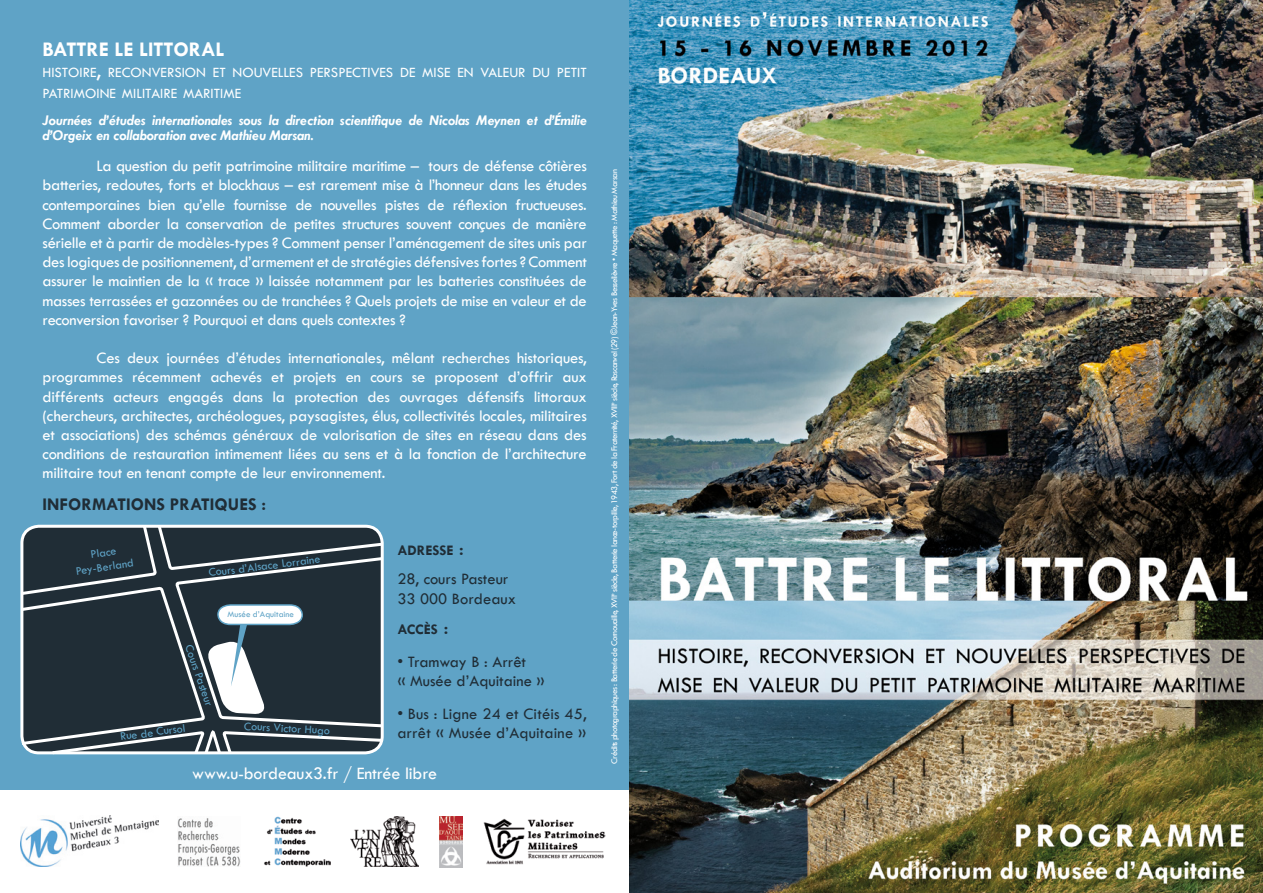
<style>
.page{position:relative;width:1263px;height:893px;background:#fff}
.page>*{position:absolute;margin:0;border:0;box-sizing:border-box;transform-origin:0 0}
.t1{font:700 21px "Tw Cen";color:#fff}
.t2{font:18px "Tw Cen";letter-spacing:-.01em;color:#fff}
.t3{font:700 18px "Tw Cen";color:#202d36}
.t4{font:16.5px/19.2px "Tw Cen";letter-spacing:-.02em;color:#fff;text-align:justify}
.t5{font:16.5px/19.5px "Tw Cen";color:#202d36}
.t6{font:italic 700 15px/15px "Tw Cen";letter-spacing:-.01em;color:#fff}
.t7{font:14.7px/21px "Tw Cen";color:#fff}
.t8{font:700 14.7px "Tw Cen";color:#202d36}
.t9{font:12px "Tw Cen";color:#5fa3c6}
.t10{font:9px "Tw Cen";letter-spacing:-.06em;color:#fff}
.t11{font:9px "Tw Cen";color:#5fa3c6}
.s1{font-size:21px}
.s2{font-weight:400;font-size:21px}
</style>
<div class="page">
<div style="left:0;top:0;width:651px;height:789px;background:#5fa3c6"></div>
<img style="left:629px;top:0;width:634px;height:893px">
<img style="left:264px;top:816px;width:67px;height:51px">
<img style="left:484px;top:818px;width:122px;height:46px">
<img style="left:178px;top:818px;width:63px;height:49px">
<img style="left:439px;top:816px;width:23px;height:51px">
<img style="left:20px;top:816px;width:138px;height:51px">
<svg style="left:20px;top:524px;width:364px;height:231px;background:#414e56"></svg>
<img style="left:351px;top:816px;width:67px;height:51px">
<p class="t1" style="left:43px;top:37px;width:184px">BATTRE LE LITTORAL</p>
<p class="t7" style="left:43px;top:62px;width:546px">HISTOIRE<span class="s1">,</span> RECONVERSION ET NOUVELLES PERSPECTIVES DE MISE EN VALEUR DU PETIT<br>PATRIMOINE MILITAIRE MARITIME</p>
<p class="t6" style="left:43px;top:112px;width:546px">Journées d’études internationales sous la direction scientifique de Nicolas Meynen et d’Émilie d’Orgeix en collaboration avec Mathieu Marsan.</p>
<p class="t4" style="left:43px;top:156px;width:546px;text-indent:54px">La question du petit patrimoine militaire maritime – tours de défense côtières batteries, redoutes, forts et blockhaus – est rarement mise à l’honneur dans les études contemporaines bien qu’elle fournisse de nouvelles pistes de réflexion fructueuses.<br>Comment aborder la conservation de petites structures souvent conçues de manière sérielle et à partir de modèles-types ? Comment penser l’aménagement de sites unis par des logiques de positionnement, d’armement et de stratégies défensives fortes ? Comment assurer le maintien de la « trace » laissée notamment par les batteries constituées de masses terrassées et gazonnées ou de tranchées ? Quels projets de mise en valeur et de reconversion favoriser ? Pourquoi et dans quels contextes ?</p>
<p class="t4" style="left:43px;top:348px;width:546px;text-indent:54px">Ces deux journées d’études internationales, mêlant recherches historiques, programmes récemment achevés et projets en cours se proposent d’offrir aux différents acteurs engagés dans la protection des ouvrages défensifs littoraux (chercheurs, architectes, archéologues, paysagistes, élus, collectivités locales, militaires et associations) des schémas généraux de valorisation de sites en réseau dans des conditions de restauration intimement liées au sens et à la fonction de l’architecture militaire tout en tenant compte de leur environnement.</p>
<p class="t3" style="left:43px;top:493px;width:225px">INFORMATIONS PRATIQUES :</p>
<p class="t9" style="left:90px;top:547px;width:27px;rotate:-8deg">Place</p>
<p class="t9" style="left:75px;top:564px;width:60px;rotate:-8deg">Pey-Berland</p>
<p class="t9" style="left:208px;top:565px;width:114px;rotate:-7deg">Cours d’Alsace Lorraine</p>
<p class="t9" style="left:196px;top:643px;width:66px;rotate:71deg">Cours Pasteur</p>
<p class="t11" style="left:228px;top:609px;width:68px">Musée d’Aquitaine</p>
<p class="t9" style="left:119px;top:729px;width:67px;rotate:-7deg">Rue de Cursol</p>
<p class="t9" style="left:244px;top:719px;width:87px;rotate:3deg">Cours Victor Hugo</p>
<p class="t8" style="left:397px;top:542px;width:68px">ADRESSE <span class="s2">:</span></p>
<p class="t5" style="left:397px;top:569px;width:113px">28, cours Pasteur</p>
<p class="t5" style="left:397px;top:589px;width:120px">33 000 Bordeaux</p>
<p class="t8" style="left:397px;top:620px;width:52px">ACCÈS <span class="s2">:</span></p>
<p class="t5" style="left:397px;top:652px;width:130px">• Tramway B : Arrêt</p>
<p class="t5" style="left:397px;top:671px;width:149px">« Musée d’Aquitaine »</p>
<p class="t5" style="left:397px;top:704px;width:191px">• Bus : Ligne 24 et Citéis 45, arrêt « Musée d’Aquitaine »</p>
<p class="t2" style="left:192px;top:763px;width:246px">www.u-bordeaux3.fr / Entrée libre</p>
<p class="t10" style="left:609px;top:764px;width:596px;rotate:-90deg">Crédits photographiques : Batterie de Cornouaille, XVII<sup>e</sup> siècle, Batterie lance-torpille, 1943, Fort de la Fraternité, XVIII<sup>e</sup> siècle, Roscanvel (29) ©Jean-Yves Besselièvre • Maquette : Mathieu Marsan</p>
</div>
